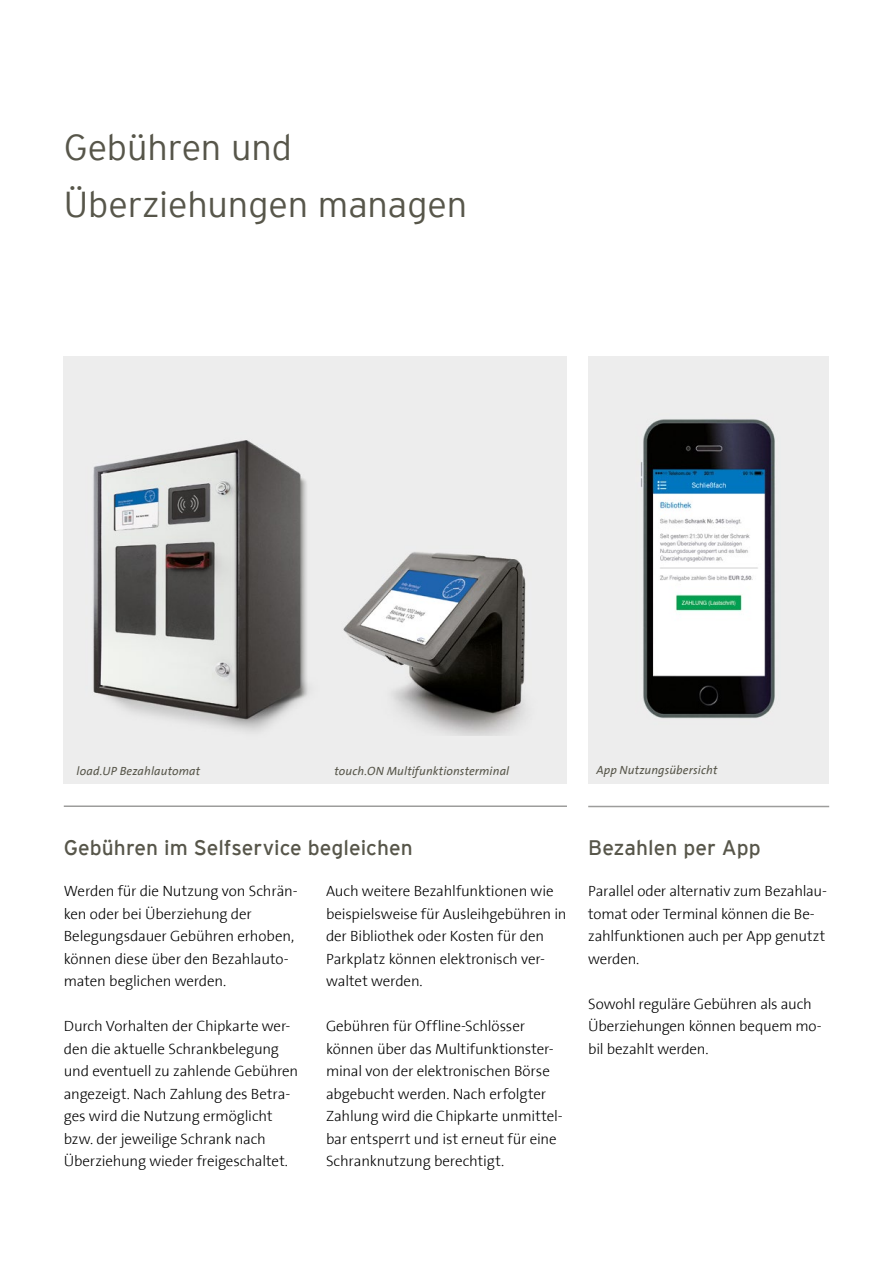
<style>
.page{position:relative;width:893px;height:1263px;background:#fff}
.page>*{position:absolute;margin:0;border:0;box-sizing:border-box;transform-origin:0 0}
.t1{font:300 36px/57px "Interstate";letter-spacing:-.005em;color:#57564a}
.t2{font:21px "Interstate";color:#57564a}
.t3{font:300 15px/22.5px "The Sans";letter-spacing:-.01em;color:#000}
.t4{font:italic 12px "The Sans";letter-spacing:.01em;color:#57564a}
</style>
<div class="page">
<hr style="left:588px;top:806px;width:241px;height:1px;background:#9d9d9c">
<div style="left:588px;top:356px;width:241px;height:428px;background:#ededed"></div>
<img style="left:641px;top:419px;width:134px;height:300px">
<div style="left:64px;top:356px;width:503px;height:428px;background:#ededed"></div>
<img style="left:93px;top:440px;width:216px;height:292px">
<hr style="left:64px;top:805px;width:503px;height:2px;background:#9d9d9c">
<img style="left:343px;top:552px;width:183px;height:184px">
<h1 class="t1" style="left:64px;top:118px;width:405px">Gebühren und<br>Überziehungen managen</h1>
<p class="t4" style="left:77px;top:765px;width:125px">load.UP Bezahlautomat</p>
<p class="t4" style="left:334px;top:765px;width:176px">touch.ON Multifunktionsterminal</p>
<p class="t4" style="left:596px;top:764px;width:123px">App Nutzungsübersicht</p>
<h2 class="t2" style="left:64px;top:835px;width:350px">Gebühren im Selfservice begleichen</h2>
<p class="t3" style="left:64px;top:881px;width:235px">Werden für die Nutzung von Schrän&shy;ken oder bei Überziehung der<br>Belegungsdauer Gebühren erhoben, können diese über den Bezahlauto&shy;maten beglichen werden.</p>
<p class="t3" style="left:64px;top:1016px;width:236px">Durch Vorhalten der Chipkarte wer&shy;den die aktuelle Schrankbelegung und eventuell zu zahlende Gebühren angezeigt. Nach Zahlung des Betra&shy;ges wird die Nutzung ermöglicht bzw. der jeweilige Schrank nach Überziehung wieder freigeschaltet.</p>
<p class="t3" style="left:326px;top:881px;width:242px">Auch weitere Bezahlfunktionen wie beispielsweise für Ausleihgebühren in der Bibliothek oder Kosten für den<br>Parkplatz können elektronisch ver&shy;waltet werden.</p>
<p class="t3" style="left:326px;top:1016px;width:238px">Gebühren für Offline-Schlösser können über das Multifunktionster&shy;minal von der elektronischen Börse abgebucht werden. Nach erfolgter Zahlung wird die Chipkarte unmittel&shy;bar entsperrt und ist erneut für eine Schranknutzung berechtigt.</p>
<h2 class="t2" style="left:588px;top:835px;width:174px">Bezahlen per App</h2>
<p class="t3" style="left:588px;top:881px;width:240px">Parallel oder alternativ zum Bezahlau&shy;tomat oder Terminal können die Be&shy;zahlfunktionen auch per App genutzt werden.</p>
<p class="t3" style="left:588px;top:993px;width:235px">Sowohl reguläre Gebühren als auch<br>Überziehungen können bequem mo&shy;bil bezahlt werden.</p>
</div>
